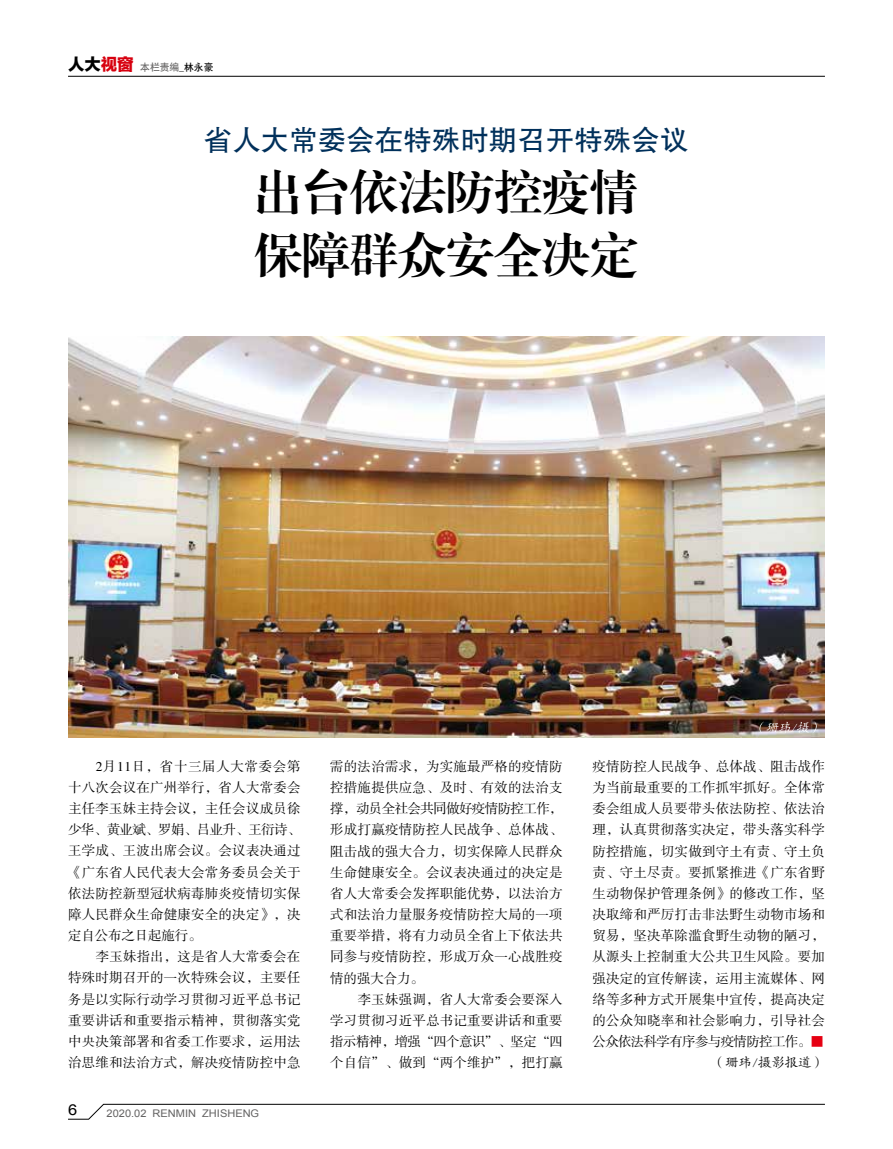
<style>
.page{position:relative;width:893px;height:1149px;background:#fff}
.page>*{position:absolute;margin:0;border:0;box-sizing:border-box;transform-origin:0 0}
.t1{font:48px/63px "FZXBSJW GB1 0";color:#000}
.t2{font:28.5px "FZHTJW GB1 0";color:#00305b}
.t3{font:15px "Arial";color:#000;scale:1.1 1}
.t4{font:13.5px/21.1px "FZSSJW GB1 0";letter-spacing:.015em;color:#000;text-align:justify}
.t5{font:13.5px "FZKTJW GB1 0";letter-spacing:-.01em;color:#000}
.t6{font:10.5px "Arial";color:#636262;scale:1.05 1}
.t7{font:9.75px "Heiti CSEG Medium GB";color:#636262}
.s1{font-family:"FZLTTHJW GB1 0";font-size:16.5px;color:#000}
.s2{font-family:"FZLTTHJW GB1 0";font-size:16.5px;color:#d7000f}
.s3{color:#000}
.s4{color:#e60012}
</style>
<div class="page">
<svg style="left:68px;top:1103px;width:757px;height:16px"></svg>
<img style="left:68px;top:336px;width:757px;height:401px">
<svg style="left:758px;top:721px;width:60px;height:12px"></svg>
<hr style="left:68px;top:76px;width:757px;height:1px;background:#000">
<p class="t7" style="left:68px;top:62px;width:147px"><span class="s1">人大</span><span class="s2">视窗</span> 本栏责编_<span class="s3">林永豪</span></p>
<h2 class="t2" style="left:204px;top:124px;width:486px">省人大常委会在特殊时期召开特殊会议</h2>
<h1 class="t1" style="left:254px;top:162px;width:385px">出台依法防控疫情保障群众安全决定</h1>
<p class="t4" style="left:68px;top:756px;width:234px;text-indent:28px">2月11日，省十三届人大常委会第十八次会议在广州举行，省人大常委会主任李玉妹主持会议，主任会议成员徐少华、黄业斌、罗娟、吕业升、王衍诗、王学成、王波出席会议。会议表决通过《广东省人民代表大会常务委员会关于依法防控新型冠状病毒肺炎疫情切实保障人民群众生命健康安全的决定》，决定自公布之日起施行。</p>
<p class="t4" style="left:68px;top:946px;width:234px;text-indent:28px">李玉妹指出，这是省人大常委会在特殊时期召开的一次特殊会议，主要任务是以实际行动学习贯彻习近平总书记重要讲话和重要指示精神，贯彻落实党中央决策部署和省委工作要求，运用法治思维和法治方式，解决疫情防控中急</p>
<p class="t3" style="left:68px;top:1099px;width:10px">6</p>
<p class="t6" style="left:107px;top:1105px;width:147px">2020.02 RENMIN ZHISHENG</p>
<p class="t4" style="left:330px;top:756px;width:234px">需的法治需求，为实施最严格的疫情防控措施提供应急、及时、有效的法治支撑，动员全社会共同做好疫情防控工作，形成打赢疫情防控人民战争、总体战、阻击战的强大合力，切实保障人民群众生命健康安全。会议表决通过的决定是省人大常委会发挥职能优势，以法治方式和法治力量服务疫情防控大局的一项重要举措，将有力动员全省上下依法共同参与疫情防控，形成万众一心战胜疫情的强大合力。</p>
<p class="t4" style="left:330px;top:988px;width:234px;text-indent:28px">李玉妹强调，省人大常委会要深入学习贯彻习近平总书记重要讲话和重要指示精神，增强“四个意识”、坚定“四个自信”、做到“两个维护”，把打赢</p>
<p class="t4" style="left:592px;top:756px;width:234px">疫情防控人民战争、总体战、阻击战作为当前最重要的工作抓牢抓好。全体常委会组成人员要带头依法防控、依法治理，认真贯彻落实决定，带头落实科学防控措施，切实做到守土有责、守土负责、守土尽责。要抓紧推进《广东省野生动物保护管理条例》的修改工作，坚决取缔和严厉打击非法野生动物市场和贸易，坚决革除滥食野生动物的陋习，从源头上控制重大公共卫生风险。要加强决定的宣传解读，运用主流媒体、网络等多种方式开展集中宣传，提高决定的公众知晓率和社会影响力，引导社会公众依法科学有序参与疫情防控工作。<span class="s4">■</span></p>
<p class="t5" style="left:712px;top:1055px;width:115px">（珊玮/摄影报道）</p>
</div>
